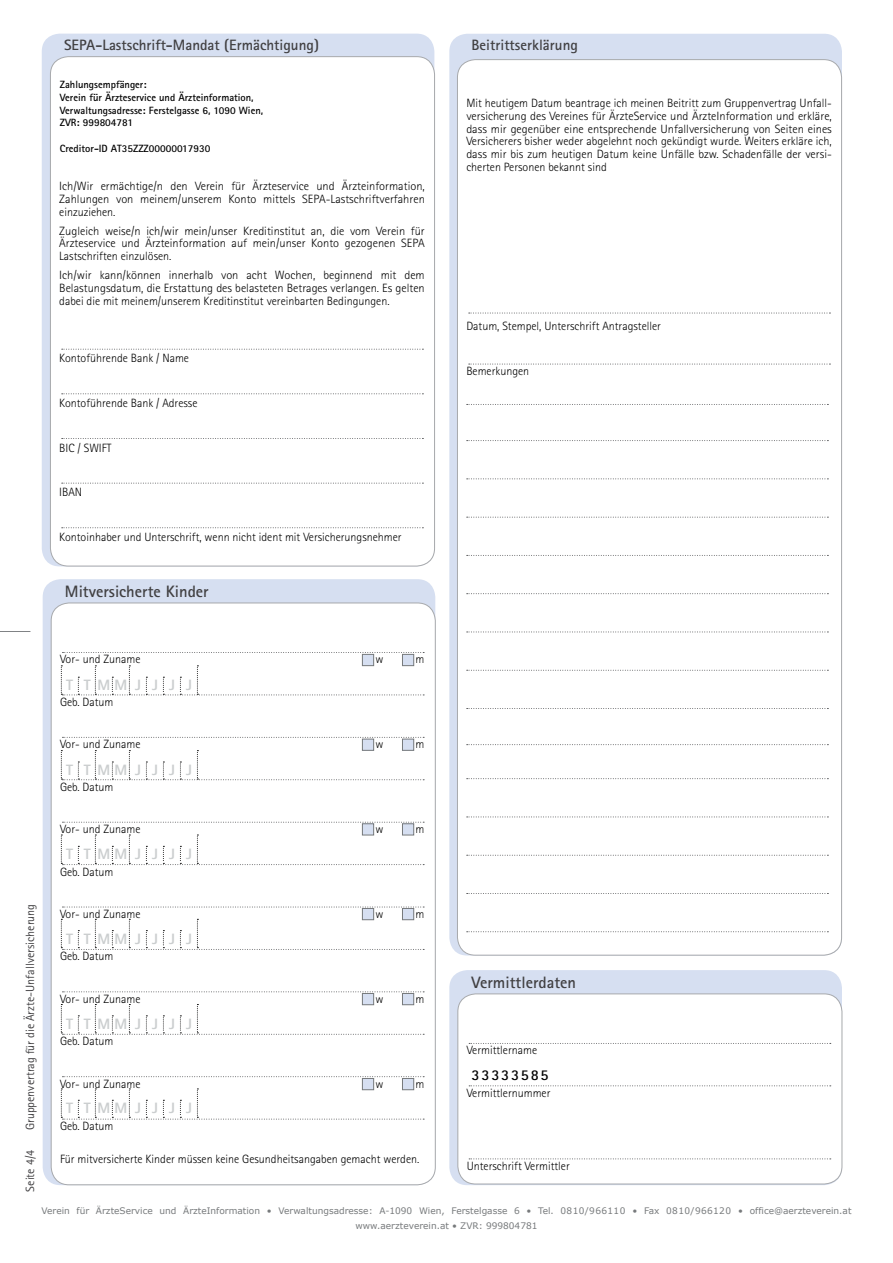
<style>
.page{position:relative;width:893px;height:1263px;background:#fff}
.page>*{position:absolute;margin:0;border:0;box-sizing:border-box;transform-origin:0 0}
.t1{font:700 16.5px "Rotis Sans Serif";color:#414042}
.t2{font:700 15px "Rotis Sans Serif";color:#414042}
.t3{font:800 15px "Rotis Sans Serif";letter-spacing:.7em;color:#cbcecf}
.t4{font:700 15px "Rotis Sans Serif";letter-spacing:.12em;color:#000}
.t5{font:300 12px/12.8px "Rotis Sans Serif";color:#000;text-align:justify}
.t6{font:12px "Rotis Sans Serif";color:#414042}
.t7{font:700 10.5px/12.8px "Rotis Sans Serif";color:#000}
.t8{font:9px/15px "Verdana";color:#777a7c;text-align:center}
</style>
<div class="page">
<hr style="left:0;top:631px;width:30px;height:1px;background:#808285">
<div style="left:449px;top:34px;width:393px;height:921px;background:#d6dff1;border-radius:18px"></div>
<div style="left:457px;top:60px;width:385px;height:895px;background:#fff;border-radius:18px"></div>
<svg style="left:469px;top:313px;width:361px;height:1px"></svg>
<svg style="left:469px;top:364px;width:361px;height:1px"></svg>
<svg style="left:467px;top:404px;width:361px;height:1px"></svg>
<svg style="left:467px;top:440px;width:361px;height:1px"></svg>
<svg style="left:467px;top:478px;width:361px;height:1px"></svg>
<svg style="left:467px;top:517px;width:361px;height:1px"></svg>
<svg style="left:467px;top:555px;width:361px;height:1px"></svg>
<svg style="left:467px;top:593px;width:361px;height:1px"></svg>
<svg style="left:467px;top:632px;width:361px;height:1px"></svg>
<svg style="left:467px;top:670px;width:361px;height:1px"></svg>
<svg style="left:467px;top:708px;width:361px;height:1px"></svg>
<svg style="left:467px;top:744px;width:361px;height:1px"></svg>
<svg style="left:467px;top:778px;width:361px;height:1px"></svg>
<svg style="left:467px;top:816px;width:361px;height:1px"></svg>
<svg style="left:467px;top:855px;width:361px;height:1px"></svg>
<svg style="left:467px;top:893px;width:361px;height:1px"></svg>
<svg style="left:467px;top:931px;width:361px;height:1px"></svg>
<div style="left:43px;top:579px;width:392px;height:606px;background:#d6dff1;border-radius:18px"></div>
<div style="left:449px;top:970px;width:393px;height:215px;background:#d6dff1;border-radius:18px"></div>
<div style="left:51px;top:603px;width:384px;height:582px;background:#fff;border-radius:18px"></div>
<svg style="left:62px;top:652px;width:362px;height:1px"></svg>
<svg style="left:62px;top:737px;width:362px;height:1px"></svg>
<svg style="left:62px;top:822px;width:362px;height:1px"></svg>
<svg style="left:62px;top:907px;width:362px;height:1px"></svg>
<svg style="left:62px;top:991px;width:362px;height:1px"></svg>
<svg style="left:62px;top:1076px;width:362px;height:1px"></svg>
<div style="left:458px;top:994px;width:384px;height:190px;background:#fff;border-radius:18px"></div>
<svg style="left:469px;top:1043px;width:362px;height:1px"></svg>
<svg style="left:469px;top:1085px;width:362px;height:1px"></svg>
<svg style="left:469px;top:1158px;width:362px;height:1px"></svg>
<div style="left:457px;top:993px;width:385px;height:191px;border:1px solid #a7a9ac;border-radius:18px"></div>
<div style="left:362px;top:654px;width:12px;height:12px;background:#d6dff1"></div>
<div style="left:362px;top:654px;width:12px;height:12px;border:1px solid #777a7c"></div>
<div style="left:402px;top:654px;width:12px;height:12px;background:#d6dff1"></div>
<div style="left:402px;top:654px;width:12px;height:12px;border:1px solid #777a7c"></div>
<div style="left:362px;top:824px;width:12px;height:11px;background:#d6dff1"></div>
<div style="left:362px;top:823px;width:12px;height:12px;border:1px solid #777a7c"></div>
<div style="left:402px;top:824px;width:12px;height:11px;background:#d6dff1"></div>
<div style="left:402px;top:823px;width:12px;height:12px;border:1px solid #777a7c"></div>
<div style="left:362px;top:908px;width:12px;height:12px;background:#d6dff1"></div>
<div style="left:362px;top:908px;width:12px;height:12px;border:1px solid #777a7c"></div>
<div style="left:402px;top:908px;width:12px;height:12px;background:#d6dff1"></div>
<div style="left:402px;top:908px;width:12px;height:12px;border:1px solid #777a7c"></div>
<div style="left:362px;top:993px;width:12px;height:12px;background:#d6dff1"></div>
<div style="left:362px;top:993px;width:12px;height:12px;border:1px solid #777a7c"></div>
<div style="left:402px;top:993px;width:12px;height:12px;background:#d6dff1"></div>
<div style="left:402px;top:993px;width:12px;height:12px;border:1px solid #777a7c"></div>
<div style="left:362px;top:1078px;width:12px;height:12px;background:#d6dff1"></div>
<div style="left:362px;top:1078px;width:12px;height:12px;border:1px solid #777a7c"></div>
<div style="left:402px;top:1078px;width:12px;height:12px;background:#d6dff1"></div>
<div style="left:402px;top:1078px;width:12px;height:12px;border:1px solid #777a7c"></div>
<div style="left:362px;top:739px;width:12px;height:11px;background:#d6dff1"></div>
<div style="left:362px;top:739px;width:12px;height:12px;border:1px solid #777a7c"></div>
<div style="left:402px;top:739px;width:12px;height:11px;background:#d6dff1"></div>
<div style="left:402px;top:739px;width:12px;height:12px;border:1px solid #777a7c"></div>
<svg style="left:61px;top:665px;width:363px;height:30px"></svg>
<svg style="left:61px;top:750px;width:363px;height:30px"></svg>
<svg style="left:61px;top:835px;width:363px;height:30px"></svg>
<svg style="left:61px;top:919px;width:363px;height:31px"></svg>
<svg style="left:61px;top:1004px;width:363px;height:31px"></svg>
<svg style="left:61px;top:1089px;width:363px;height:31px"></svg>
<div style="left:42px;top:34px;width:392px;height:532px;background:#d6dff1;border-radius:18px"></div>
<div style="left:50px;top:57px;width:385px;height:509px;background:#fff;border-radius:18px"></div>
<svg style="left:62px;top:349px;width:361px;height:1px"></svg>
<svg style="left:62px;top:393px;width:361px;height:1px"></svg>
<svg style="left:62px;top:438px;width:361px;height:1px"></svg>
<svg style="left:62px;top:483px;width:361px;height:1px"></svg>
<svg style="left:62px;top:527px;width:361px;height:1px"></svg>
<p class="t2" style="left:64px;top:35px;width:256px">SEPA-Lastschrift-Mandat (Ermächtigung)</p>
<p class="t7" style="left:60px;top:78px;width:205px">Zahlungsempfänger:<br>Verein für Ärzteservice und Ärzteinformation, Verwaltungsadresse: Ferstelgasse 6, 1090 Wien, ZVR: 999804781</p>
<p class="t7" style="left:60px;top:142px;width:152px">Creditor-ID AT35ZZZ00000017930</p>
<p class="t5" style="left:59px;top:180px;width:367px">Ich/Wir ermächtige/n den Verein für Ärzteservice und Ärzteinformation, Zahlungen von meinem/unserem Konto mittels SEPA-Lastschriftverfahren einzuziehen.</p>
<p class="t5" style="left:59px;top:224px;width:367px">Zugleich weise/n ich/wir mein/unser Kreditinstitut an, die vom Verein für Ärzteservice und Ärzteinformation auf mein/unser Konto gezogenen SEPA Lastschriften einzulösen.</p>
<p class="t5" style="left:59px;top:269px;width:367px">Ich/wir kann/können innerhalb von acht Wochen, beginnend mit dem Belastungsdatum, die Erstattung des belasteten Betrages verlangen. Es gelten dabei die mit meinem/unserem Kreditinstitut vereinbarten Bedingungen.</p>
<p class="t5" style="left:59px;top:352px;width:131px">Kontoführende Bank / Name</p>
<p class="t5" style="left:59px;top:397px;width:140px">Kontoführende Bank / Adresse</p>
<p class="t5" style="left:59px;top:441px;width:54px">BIC / SWIFT</p>
<p class="t5" style="left:59px;top:486px;width:24px">IBAN</p>
<p class="t5" style="left:59px;top:530px;width:344px">Kontoinhaber und Unterschrift, wenn nicht ident mit Versicherungsnehmer</p>
<h1 class="t1" style="left:65px;top:581px;width:145px">Mitversicherte Kinder</h1>
<p class="t6" style="left:23px;top:1130px;width:228px;rotate:-90deg">Gruppenvertrag für die Ärzte-Unfallversicherung</p>
<p class="t6" style="left:23px;top:1191px;width:43px;rotate:-90deg">Seite 4/4</p>
<p class="t5" style="left:60px;top:653px;width:82px">Vor- und Zuname</p>
<p class="t5" style="left:376px;top:653px;width:10px">w</p>
<p class="t5" style="left:415px;top:653px;width:10px">m</p>
<p class="t5" style="left:60px;top:695px;width:55px">Geb. Datum</p>
<p class="t5" style="left:60px;top:738px;width:82px">Vor- und Zuname</p>
<p class="t5" style="left:376px;top:738px;width:10px">w</p>
<p class="t5" style="left:415px;top:738px;width:10px">m</p>
<p class="t5" style="left:60px;top:780px;width:55px">Geb. Datum</p>
<p class="t5" style="left:60px;top:823px;width:82px">Vor- und Zuname</p>
<p class="t5" style="left:376px;top:823px;width:10px">w</p>
<p class="t5" style="left:415px;top:823px;width:10px">m</p>
<p class="t5" style="left:60px;top:865px;width:55px">Geb. Datum</p>
<p class="t5" style="left:60px;top:907px;width:82px">Vor- und Zuname</p>
<p class="t5" style="left:376px;top:907px;width:10px">w</p>
<p class="t5" style="left:415px;top:907px;width:10px">m</p>
<p class="t5" style="left:60px;top:950px;width:55px">Geb. Datum</p>
<p class="t5" style="left:60px;top:992px;width:82px">Vor- und Zuname</p>
<p class="t5" style="left:376px;top:992px;width:10px">w</p>
<p class="t5" style="left:415px;top:992px;width:10px">m</p>
<p class="t5" style="left:60px;top:1035px;width:55px">Geb. Datum</p>
<p class="t5" style="left:60px;top:1077px;width:82px">Vor- und Zuname</p>
<p class="t5" style="left:376px;top:1077px;width:10px">w</p>
<p class="t5" style="left:415px;top:1077px;width:10px">m</p>
<p class="t5" style="left:60px;top:1119px;width:55px">Geb. Datum</p>
<p class="t5" style="left:60px;top:1153px;width:361px">Für mitversicherte Kinder müssen keine Gesundheitsangaben gemacht werden.</p>
<p class="t3" style="left:66px;top:675px;width:127px">TTMMJJJJ</p>
<p class="t3" style="left:66px;top:760px;width:127px">TTMMJJJJ</p>
<p class="t3" style="left:66px;top:845px;width:127px">TTMMJJJJ</p>
<p class="t3" style="left:66px;top:929px;width:127px">TTMMJJJJ</p>
<p class="t3" style="left:66px;top:1014px;width:127px">TTMMJJJJ</p>
<p class="t3" style="left:66px;top:1098px;width:127px">TTMMJJJJ</p>
<p class="t2" style="left:472px;top:36px;width:108px">Beitrittserklärung</p>
<p class="t5" style="left:466px;top:97px;width:367px">Mit heutigem Datum beantrage ich meinen Beitritt zum Gruppenvertrag Unfall&shy;versicherung des Vereines für ÄrzteService und ÄrzteInformation und erkläre, dass mir gegenüber eine entsprechende Unfallversicherung von Seiten eines Versicherers bisher weder abgelehnt noch gekündigt wurde. Weiters erkläre ich, dass mir bis zum heutigen Datum keine Unfälle bzw. Schadenfälle der versi&shy;cherten Personen bekannt sind</p>
<p class="t5" style="left:466px;top:320px;width:196px">Datum, Stempel, Unterschrift Antragsteller</p>
<p class="t5" style="left:466px;top:365px;width:64px">Bemerkungen</p>
<h1 class="t1" style="left:472px;top:972px;width:106px">Vermittlerdaten</h1>
<p class="t5" style="left:467px;top:1044px;width:72px">Vermittlername</p>
<p class="t5" style="left:467px;top:1086px;width:85px">Vermittlernummer</p>
<p class="t4" style="left:472px;top:1065px;width:79px">33333585</p>
<p class="t5" style="left:467px;top:1159px;width:105px">Unterschrift Vermittler</p>
<p class="t8" style="left:41px;top:1203px;width:812px">Verein für ÄrzteService und ÄrzteInformation • Verwaltungsadresse: A-1090 Wien, Ferstelgasse 6 • Tel. 0810/966110 • Fax 0810/966120 • office@aerzteverein.at www.aerzteverein.at • ZVR: 999804781</p>
</div>
